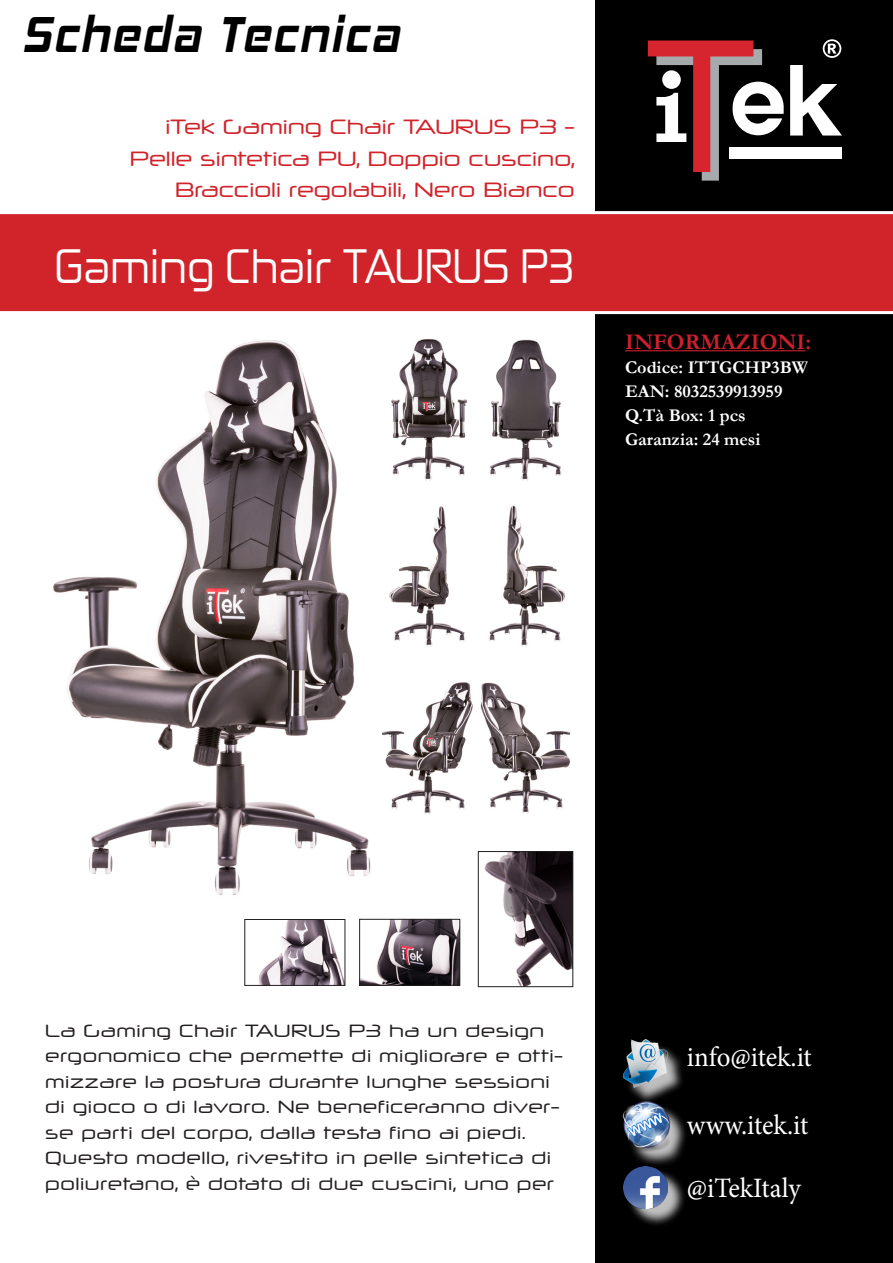
<style>
.page{position:relative;width:893px;height:1263px;background:#fff}
.page>*{position:absolute;margin:0;border:0;box-sizing:border-box;transform-origin:0 0}
.t1{font:italic 700 50.85px "Hemi Head Rg";letter-spacing:.05em;color:#000;scale:.88 1}
.t2{font:45px "Zekton Rg";color:#fff}
.t3{font:28.05px "Minion Pro";letter-spacing:-.005em;color:#fff;scale:.96 1}
.t4{font:700 22.5px "Garamond";color:#cd202e}
.t5{font:21px/31.5px "Neuropol X Rg";color:#d1232a;text-align:right}
.t6{font:18px/25.5px "Neuropol X Rg";letter-spacing:.03em;color:#231f20}
.t7{font:700 18px/24px "Garamond";color:#fff}
</style>
<div class="page">
<div style="left:595px;top:0;width:298px;height:1263px;background:#000"></div>
<div style="left:0;top:211px;width:893px;height:103px;background:#d1232a"></div>
<div style="left:730px;top:148px;width:112px;height:11px;background:#fff"></div>
<svg style="left:790px;top:65px;width:52px;height:71px"></svg>
<svg style="left:823px;top:39px;width:18px;height:19px"></svg>
<svg style="left:648px;top:41px;width:136px;height:140px"></svg>
<hr style="left:625px;top:350px;width:180px;height:1px;background:#cd202e">
<div style="left:626px;top:1169px;width:60px;height:58px;background:#fff;opacity:.75"></div>
<img style="left:624px;top:1169px;width:44px;height:39px">
<div style="left:626px;top:1104px;width:61px;height:65px;background:#fff;opacity:.75"></div>
<img style="left:622px;top:1105px;width:51px;height:47px">
<div style="left:626px;top:1043px;width:60px;height:62px;background:#fff;opacity:.75"></div>
<img style="left:622px;top:1039px;width:51px;height:48px">
<img style="left:53px;top:340px;width:318px;height:555px">
<img style="left:391px;top:339px;width:76px;height:142px">
<img style="left:389px;top:506px;width:76px;height:141px">
<img style="left:382px;top:682px;width:91px;height:133px">
<img style="left:258px;top:921px;width:85px;height:62px">
<div style="left:245px;top:919px;width:100px;height:66px;border:1px solid #231f20"></div>
<img style="left:361px;top:921px;width:97px;height:62px">
<div style="left:359px;top:919px;width:101px;height:66px;border:1px solid #231f20"></div>
<img style="left:480px;top:682px;width:91px;height:132px">
<img style="left:489px;top:505px;width:77px;height:142px">
<img style="left:489px;top:339px;width:73px;height:142px">
<img style="left:484px;top:853px;width:87px;height:132px">
<div style="left:478px;top:851px;width:95px;height:136px;border:1px solid #231f20"></div>
<p class="t1" style="left:22px;top:4px;width:430px">Scheda Tecnica</p>
<p class="t5" style="left:130px;top:111px;width:446px">iTek Gaming Chair TAURUS P3 -<br>Pelle sintetica PU, Doppio cuscino,<br>Braccioli regolabili, Nero Bianco</p>
<p class="t2" style="left:55px;top:238px;width:520px">Gaming Chair TAURUS P3</p>
<p class="t4" style="left:625px;top:327px;width:188px">INFORMAZIONI:</p>
<p class="t7" style="left:625px;top:355px;width:184px">Codice: ITTGCHP3BW</p>
<p class="t7" style="left:625px;top:379px;width:159px">EAN: 8032539913959<br>Q.Tà Box: 1 pcs<br>Garanzia: 24 mesi</p>
<p class="t6" style="left:45px;top:1017px;width:519px">La Gaming Chair TAURUS P3 ha un design ergonomico che permette di migliorare e otti&shy;mizzare la postura durante lunghe sessioni di gioco o di lavoro. Ne beneficeranno diver&shy;se parti del corpo, dalla testa fino ai piedi.<br>Questo modello, rivestito in pelle sintetica di poliuretano, è dotato di due cuscini, uno per</p>
<p class="t3" style="left:687px;top:1038px;width:132px">info@itek.it</p>
<p class="t3" style="left:687px;top:1106px;width:128px">www.itek.it</p>
<p class="t3" style="left:687px;top:1170px;width:120px">@iTekItaly</p>
</div>
